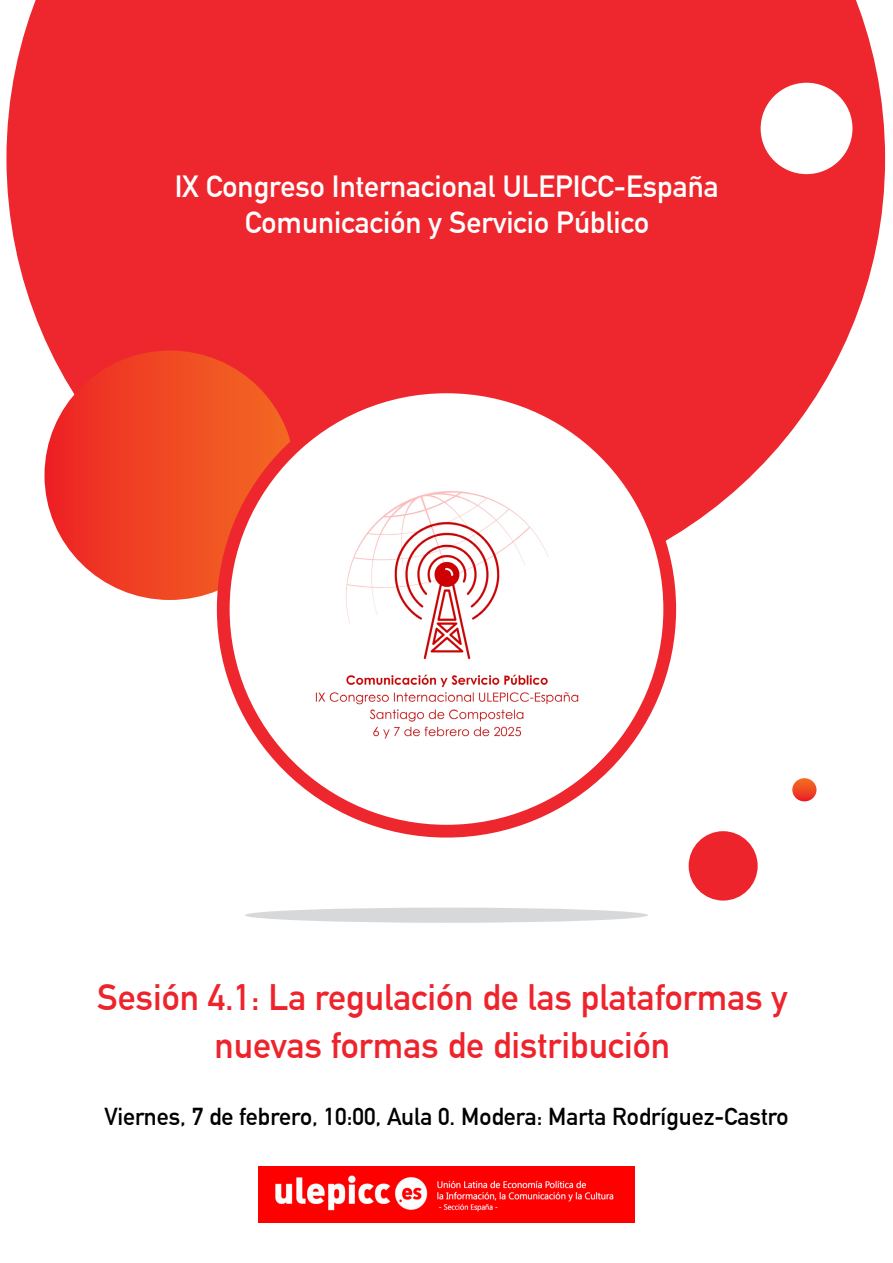
<style>
.page{position:relative;width:893px;height:1263px;background:#fff}
.page>*{position:absolute;margin:0;border:0;box-sizing:border-box;transform-origin:0 0}
.t1{font:700 36px/48px "DIN Alternate";color:#ee242d;text-align:center}
.t2{font:700 30px/36px "DIN Alternate";color:#fff;text-align:center}
.t3{font:700 24px "DIN Alternate";color:#000}
</style>
<div class="page">
<svg style="left:6px;top:0;width:879px;height:593px;fill:#ee272f"></svg>
<div style="left:245px;top:907px;width:403px;height:16px;background:#d6d8da;border-radius:50%"></div>
<svg style="left:44px;top:350px;width:251px;height:250px"></svg>
<div style="left:223px;top:387px;width:447px;height:444px;background:#fff;border-radius:50%"></div>
<div style="left:217px;top:380px;width:459px;height:457px;border:13px solid #ee272f;border-radius:50%"></div>
<svg style="left:792px;top:778px;width:24px;height:23px"></svg>
<div style="left:689px;top:831px;width:69px;height:69px;background:#ee242d;border-radius:50%"></div>
<div style="left:761px;top:83px;width:91px;height:91px;background:#fff;border-radius:50%"></div>
<img style="left:258px;top:1167px;width:376px;height:55px">
<img style="left:315px;top:491px;width:264px;height:248px">
<p class="t2" style="left:175px;top:167px;width:546px">IX Congreso Internacional ULEPICC-España<br>Comunicación y Servicio Público</p>
<p class="t1" style="left:97px;top:970px;width:691px">Sesión 4.1: La regulación de las plataformas y nuevas formas de distribución</p>
<p class="t3" style="left:104px;top:1098px;width:686px">Viernes, 7 de febrero, 10:00, Aula 0. Modera: Marta Rodríguez-Castro</p>
</div>
